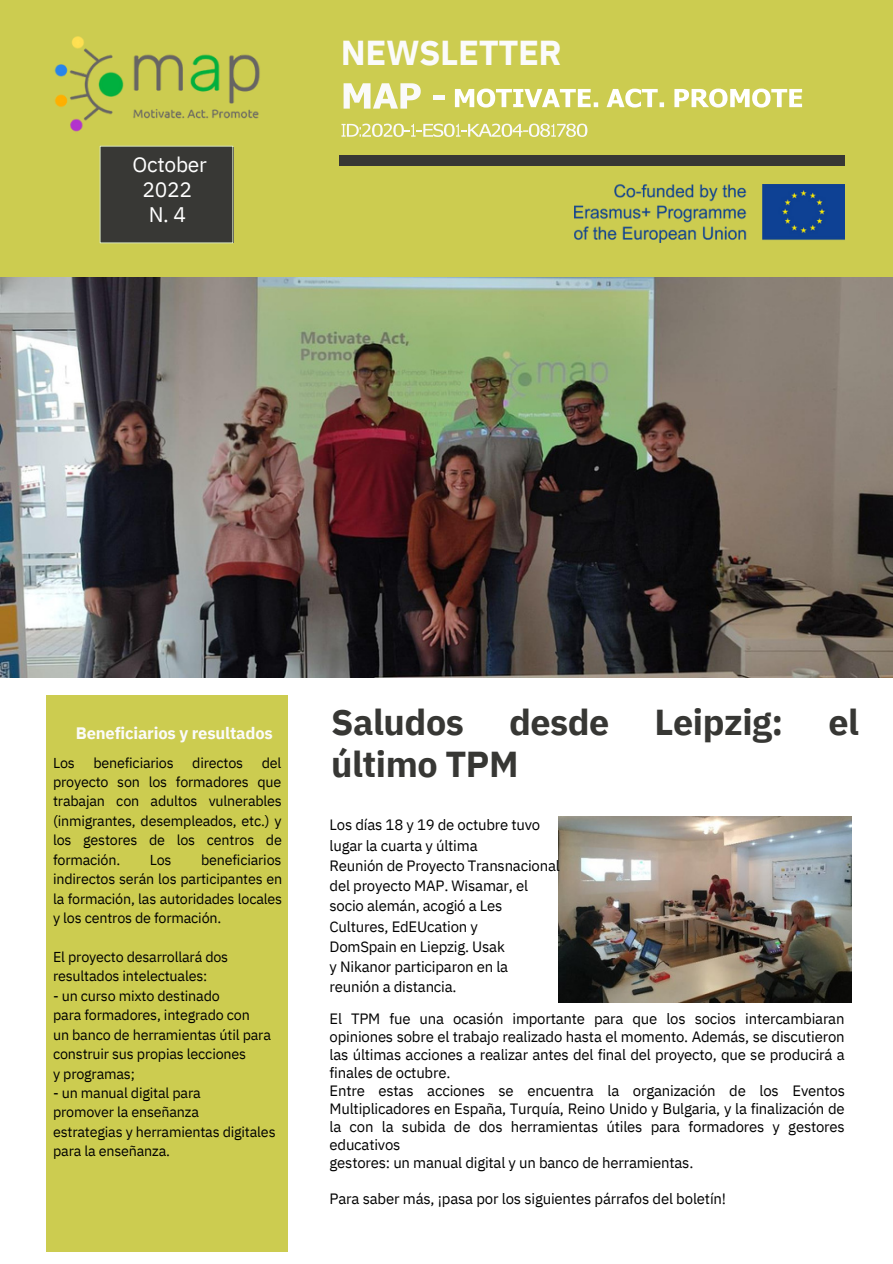
<style>
.page{position:relative;width:893px;height:1264px;background:#fff}
.page>*{position:absolute;margin:0;border:0;box-sizing:border-box;transform-origin:0 0}
.t1{font:700 36px "IBM Plex Sans";letter-spacing:-.015em;color:#373734}
.t2{font:700 34.5px "IBM Plex Sans";letter-spacing:-.015em;color:#fbfbfa}
.t3{font:21px/24.8px "IBM Plex Sans";letter-spacing:-.015em;color:#fff;text-align:center}
.t4{font:700 16.5px "IBM Plex Sans";letter-spacing:-.01em;color:#fbfbfa}
.t5{font:15px/20.2px "IBM Plex Sans";letter-spacing:-.015em;color:#000}
.t6{font:14.4px/19.5px "IBM Plex Sans";letter-spacing:-.015em;color:#000}
</style>
<div class="page">
<img style="left:0;top:276px;width:892px;height:401px">
<div style="left:0;top:0;width:892px;height:276px;background:#cccc50"></div>
<img style="left:574px;top:184px;width:270px;height:59px">
<img style="left:54px;top:36px;width:791px;height:129px">
<div style="left:46px;top:694px;width:241px;height:557px;background:#cccc50"></div>
<div style="left:100px;top:146px;width:133px;height:97px;background:#383835"></div>
<div style="left:100px;top:146px;width:133px;height:97px;border:1px solid #d7e4bd"></div>
<svg style="left:341px;top:124px;width:246px;height:13px"></svg>
<svg style="left:343px;top:83px;width:77px;height:26px"></svg>
<div style="left:433px;top:95px;width:11px;height:5px;background:#fafafa"></div>
<svg style="left:455px;top:89px;width:143px;height:18px"></svg>
<svg style="left:606px;top:89px;width:58px;height:18px"></svg>
<svg style="left:674px;top:89px;width:128px;height:18px"></svg>
<img style="left:558px;top:816px;width:293px;height:186px">
<h3 class="t3" style="left:132px;top:152px;width:76px">October<br>2022<br>N. 4</h3>
<h2 class="t2" style="left:341px;top:29px;width:222px">NEWSLETTER</h2>
<p class="t4" style="left:76px;top:721px;width:198px">Beneficiarios y resultados</p>
<p class="t6" style="left:53px;top:752px;width:230px;text-align:justify;text-indent:208px">del proyecto son los formadores que trabajan con adultos vulnerables (inmigrantes, desempleados, etc.) y los gestores de los centros de formación.</p>
<p class="t6" style="left:53px;top:752px;width:23px">Los</p>
<p class="t6" style="left:93px;top:752px;width:82px">beneficiarios</p>
<p class="t6" style="left:192px;top:752px;width:52px">directos</p>
<p class="t6" style="left:53px;top:849px;width:231px;text-align:justify;text-indent:148px">beneficiarios indirectos serán los participantes en la formación, las autoridades locales y los centros de formación.</p>
<p class="t6" style="left:53px;top:946px;width:177px">El proyecto desarrollará dos resultados intelectuales:</p>
<p class="t6" style="left:53px;top:985px;width:219px">- un curso mixto destinado<br>para formadores, integrado con<br>un banco de herramientas útil para construir sus propias lecciones<br>y programas;</p>
<p class="t6" style="left:53px;top:1082px;width:224px">- un manual digital para<br>promover la enseñanza<br>estrategias y herramientas digitales para la enseñanza.</p>
<p class="t6" style="left:150px;top:849px;width:23px">Los</p>
<h1 class="t1" style="left:331px;top:697px;width:134px">Saludos</h1>
<h1 class="t1" style="left:509px;top:697px;width:102px">desde</h1>
<h1 class="t1" style="left:654px;top:697px;width:130px">Leipzig:</h1>
<h1 class="t1" style="left:828px;top:697px;width:32px">el</h1>
<h1 class="t1" style="left:331px;top:740px;width:189px">último TPM</h1>
<p class="t5" style="left:329px;top:814px;width:232px">Los días 18 y 19 de octubre tuvo lugar la cuarta y última<br>Reunión de Proyecto Transnacional del proyecto MAP. Wisamar, el socio alemán, acogió a Les<br>Cultures, EdEUcation y<br>DomSpain en Liepzig. Usak<br>y Nikanor participaron en la reunión a distancia.</p>
<p class="t5" style="left:329px;top:1009px;width:517px;line-height:18px">El TPM fue una ocasión importante para que los socios intercambiaran opiniones sobre el trabajo realizado hasta el momento. Además, se discutieron las últimas acciones a realizar antes del final del proyecto, que se producirá a finales de octubre.<br>Entre estas acciones se encuentra la organización de los Eventos Multiplicadores en España, Turquía, Reino Unido y Bulgaria, y la finalización de la con la subida de dos herramientas útiles para formadores y gestores educativos<br>gestores: un manual digital y un banco de herramientas.</p>
<p class="t5" style="left:329px;top:1187px;width:398px">Para saber más, ¡pasa por los siguientes párrafos del boletín!</p>
</div>
